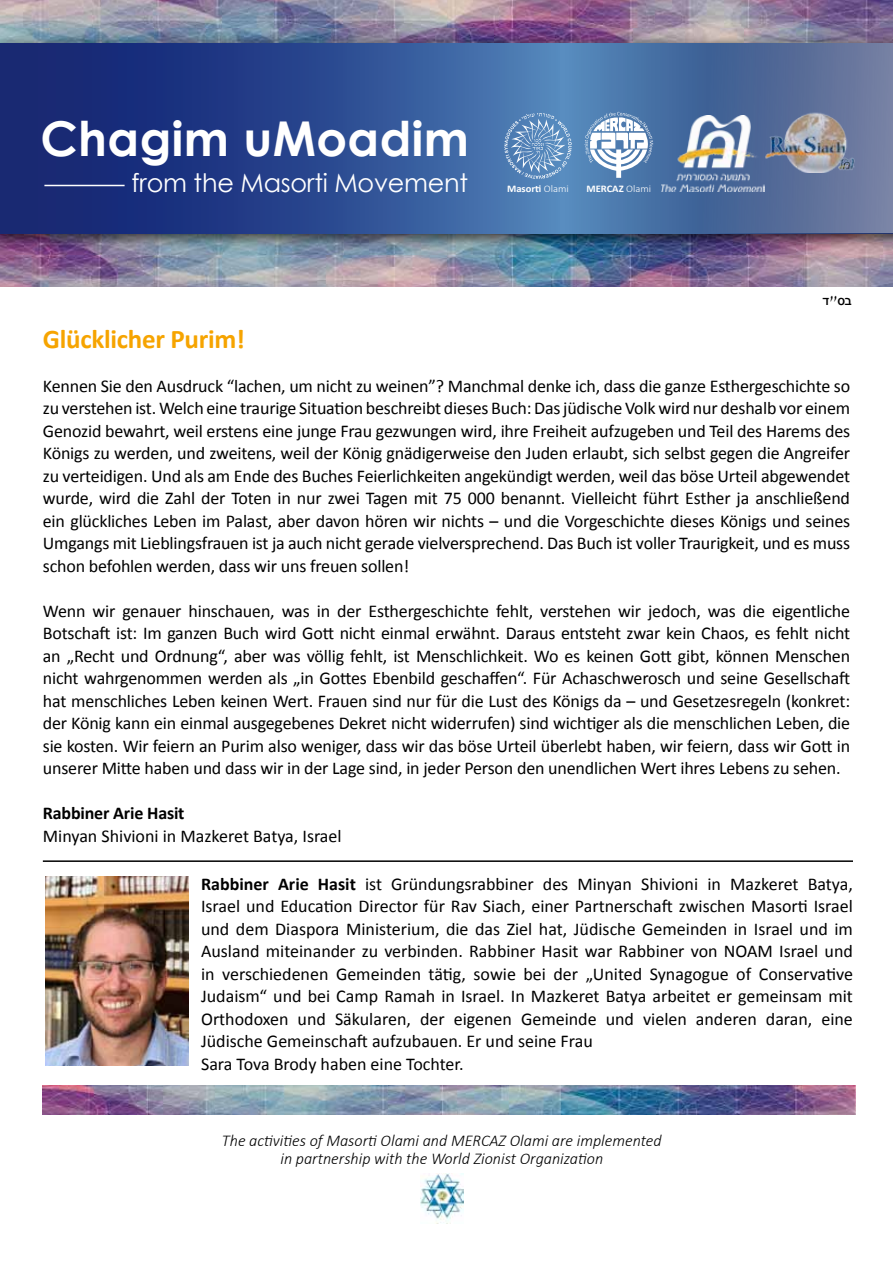
<style>
.page{position:relative;width:893px;height:1263px;background:#fff}
.page>*{position:absolute;margin:0;border:0;box-sizing:border-box;transform-origin:0 0}
.t1{font:700 48px "Century Gothic";letter-spacing:.01em;color:#fff}
.t2{font:700 27px "Calibri";letter-spacing:-.01em;color:#f6a400}
.t3{font:25.5px "Century Gothic";letter-spacing:-.01em;color:#fff}
.t4{font:18px/22.5px "Calibri";color:#000;text-align:justify}
.t5{font:700 18px "Calibri";letter-spacing:-.005em;color:#000}
.t6{font:500 18px "Win Soft Pro";color:#000}
.t7{font:italic 300 16.5px/18px "Calibri";color:#000;text-align:center}
.t8{font:700 10.05px "Calibri";color:#fff;scale:1.05 1}
.s1{font-weight:300}
.s2{font-family:"David";font-weight:400}
</style>
<div class="page">
<img style="left:0;top:0;width:893px;height:287px">
<img style="left:745px;top:28px;width:148px;height:227px">
<img style="left:0;top:28px;width:745px;height:16px">
<img style="left:0;top:233px;width:745px;height:22px">
<svg style="left:0;top:44px;width:587px;height:189px;background:#2b498f"></svg>
<hr style="left:44px;top:185px;width:81px;height:1px;background:#fff">
<svg style="left:587px;top:44px;width:306px;height:189px;background:#54719f"></svg>
<img style="left:762px;top:107px;width:94px;height:66px">
<svg style="left:504px;top:113px;width:68px;height:66px;background:#6d97c3"></svg>
<svg style="left:584px;top:112px;width:69px;height:66px"></svg>
<img style="left:661px;top:116px;width:103px;height:76px">
<img style="left:420px;top:1173px;width:43px;height:50px">
<img style="left:43px;top:1085px;width:813px;height:30px">
<img style="left:45px;top:876px;width:144px;height:189px">
<hr style="left:43px;top:860px;width:810px;height:2px;background:#000">
<h1 class="t1" style="left:40px;top:102px;width:430px">Chagim uMoadim</h1>
<h3 class="t3" style="left:132px;top:165px;width:338px">from the Masorti Movement</h3>
<p class="t8" style="left:507px;top:182px;width:60px">Masorti <span class="s1">Olami</span></p>
<p class="t8" style="left:586px;top:182px;width:63px">MERCAZ <span class="s1">Olami</span></p>
<p class="t6" style="left:823px;top:287px;width:30px">בס<span class="s2">"</span>ד</p>
<h2 class="t2" style="left:43px;top:322px;width:204px">Glücklicher Purim!</h2>
<p class="t4" style="left:43px;top:374px;width:809px">Kennen Sie den Ausdruck “lachen, um nicht zu weinen”? Manchmal denke ich, dass die ganze Esthergeschichte so zu verstehen ist. Welch eine traurige Situation beschreibt dieses Buch: Das jüdische Volk wird nur deshalb vor einem Genozid bewahrt, weil erstens eine junge Frau gezwungen wird, ihre Freiheit aufzugeben und Teil des Harems des Königs zu werden, und zweitens, weil der König gnädigerweise den Juden erlaubt, sich selbst gegen die Angreifer zu verteidigen. Und als am Ende des Buches Feierlichkeiten angekündigt werden, weil das böse Urteil abgewendet wurde, wird die Zahl der Toten in nur zwei Tagen mit 75 000 benannt. Vielleicht führt Esther ja anschließend ein glückliches Leben im Palast, aber davon hören wir nichts – und die Vorgeschichte dieses Königs und seines Umgangs mit Lieblingsfrauen ist ja auch nicht gerade vielversprechend. Das Buch ist voller Traurigkeit, und es muss schon befohlen werden, dass wir uns freuen sollen!</p>
<p class="t4" style="left:43px;top:599px;width:809px">Wenn wir genauer hinschauen, was in der Esthergeschichte fehlt, verstehen wir jedoch, was die eigentliche Botschaft ist Im: ganzen Buch wird Gott nicht einmal erwähnt. Daraus entsteht zwar kein Chaos, es fehlt nicht an „Recht und Ordnung ,“ aber was völlig fehlt, ist Menschlichkeit. Wo es keinen Gott gibt, können Menschen nicht wahrgenommen werden als „in Gottes Ebenbild geschaffen .“ Für Achaschwerosch und seine Gesellschaft hat menschliches Leben keinen Wert. Frauen sind nur für die Lust des Königs da – und Gesetzesregeln (konkret: der König kann ein einmal ausgegebenes Dekret nicht widerrufen) sind wichtiger als die menschlichen Leben, die sie kosten. Wir feiern an Purim also weniger, dass wir das böse Urteil überlebt haben, wir feiern, dass wir Gott in unserer Mitte haben und dass wir in der Lage sind in, jeder Person den unendlichen Wert ihres Lebens zu sehen.</p>
<p class="t5" style="left:43px;top:802px;width:143px">Rabbiner Arie Hasit</p>
<p class="t4" style="left:43px;top:824px;width:300px">Minyan Shivioni in Mazkeret Batya, Israel</p>
<p class="t4" style="left:391px;top:872px;width:144px">Gründungsrabbiner</p>
<p class="t4" style="left:641px;top:872px;width:59px">Shivioni</p>
<p class="t4" style="left:730px;top:872px;width:70px">Mazkeret</p>
<p class="t4" style="left:543px;top:872px;width:27px">des</p>
<p class="t5" style="left:201px;top:872px;width:69px">Rabbiner</p>
<p class="t4" style="left:201px;top:895px;width:653px;text-align:right">Israel und Education Director für Rav Siach, einer Partnerschaft zwischen Masorti Israel und dem Diaspora Ministerium, die das Ziel hat, Jüdische Gemeinden in Israel und im Ausland miteinander zu verbinden. Rabbiner Hasit war Rabbiner von NOAM Israel und in verschiedenen Gemeinden tätig, sowie bei der „United Synagogue of Conservative Judaism“ und bei Camp Ramah in Israel In. Mazkeret Batya arbeitet er gemeinsam mit eine</p>
<p class="t5" style="left:278px;top:872px;width:32px">Arie</p>
<p class="t5" style="left:318px;top:872px;width:40px">Hasit</p>
<p class="t4" style="left:365px;top:872px;width:18px">ist</p>
<p class="t4" style="left:577px;top:872px;width:56px">Minyan</p>
<p class="t4" style="left:707px;top:872px;width:15px">in</p>
<p class="t4" style="left:808px;top:872px;width:47px">Batya,</p>
<p class="t4" style="left:201px;top:1007px;width:393px;text-align:left">Orthodoxen<br>Jüdische Gemeinschaft aufzubauen. Er und seine Frau<br>Sara Tova Brody haben eine Tochter.</p>
<p class="t4" style="left:335px;top:1007px;width:77px">Säkularen,</p>
<p class="t4" style="left:643px;top:1007px;width:45px">vielen</p>
<p class="t4" style="left:298px;top:1007px;width:30px">und</p>
<p class="t4" style="left:420px;top:1007px;width:26px">der</p>
<p class="t4" style="left:521px;top:1007px;width:77px">Gemeinde</p>
<p class="t4" style="left:606px;top:1007px;width:30px">und</p>
<p class="t4" style="left:696px;top:1007px;width:62px">anderen</p>
<p class="t4" style="left:766px;top:1007px;width:48px">daran,</p>
<p class="t4" style="left:454px;top:1007px;width:60px">eigenen</p>
<p class="t7" style="left:222px;top:1131px;width:441px">The activities of Masorti Olami and MERCAZ Olami are implemented in partnership with the World Zionist Organization</p>
</div>
